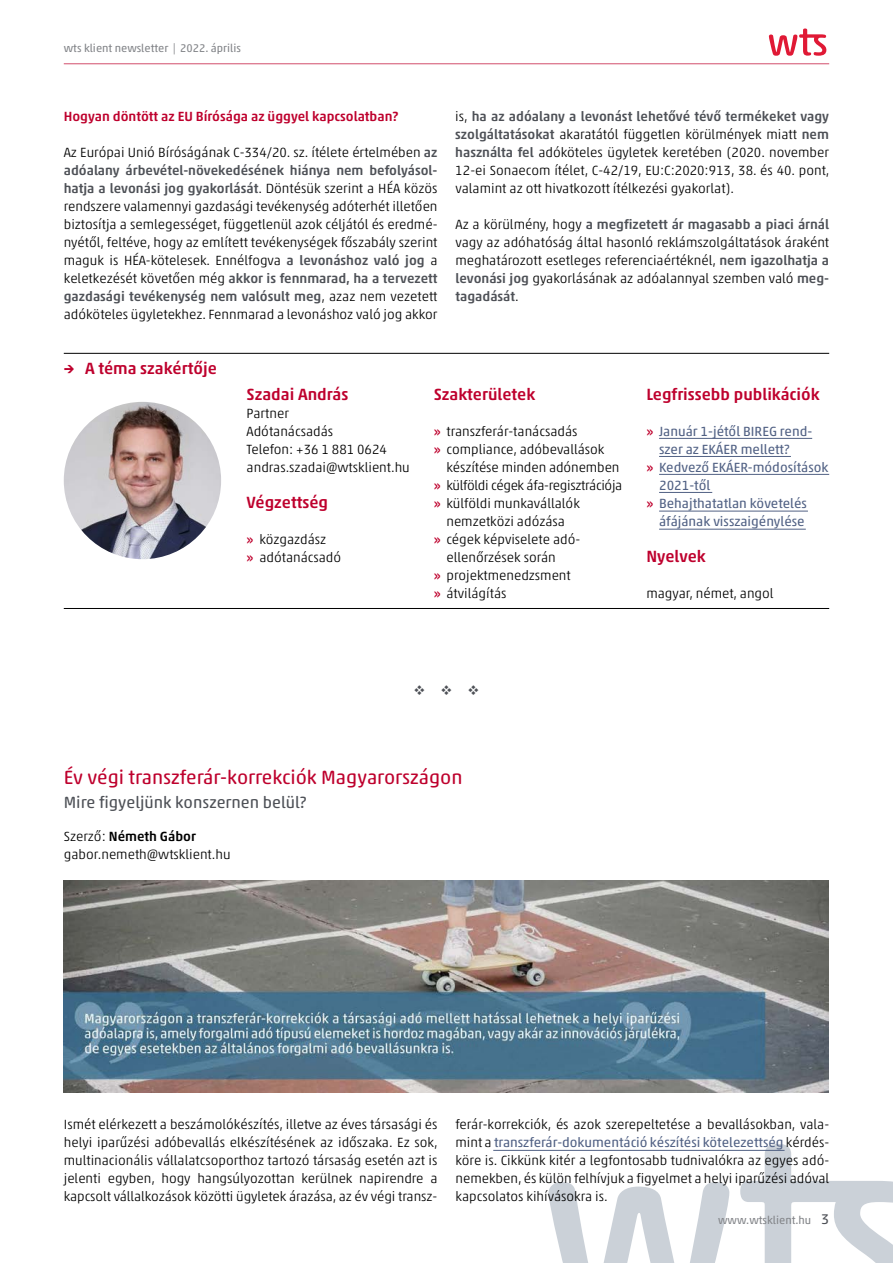
<style>
.page{position:relative;width:893px;height:1263px;background:#fff}
.page>*{position:absolute;margin:0;border:0;box-sizing:border-box;transform-origin:0 0}
.t1{font:19.5px "Akko Rounded Pro";color:#be002d}
.t2{font:500 16.5px "Akko Pro";color:#be002d}
.t3{font:16.5px "Akko Rounded Pro";color:#4e5157}
.t4{font:300 13.5px/18px "Akko Pro";color:#000;text-align:justify}
.t5{font:13.5px "Akko Pro";color:#516184}
.t6{font:500 13.5px "Akko Pro";color:#be002d}
.t7{font:300 13.5px "Akko Pro";letter-spacing:-.02em;color:#000}
.t8{font:13.5px "Wingdings";color:#4e5157}
.t9{font:11.25px "Akko Pro";color:#838589}
.s1{font-weight:500;color:#4e5157}
.s2{font-weight:500;color:#be002d}
.s3{font-weight:500}
.s4{font-weight:400;color:#516184}
.s5{font-size:14.25px;color:#4e5157}
</style>
<div class="page">
<svg style="left:549px;top:1182px;width:180px;height:81px"></svg>
<svg style="left:740px;top:1144px;width:153px;height:119px"></svg>
<hr style="left:64px;top:64px;width:765px;height:1px;background:#d24d6c">
<svg style="left:769px;top:29px;width:57px;height:27px"></svg>
<hr style="left:64px;top:353px;width:765px;height:1px;background:#000">
<hr style="left:64px;top:608px;width:765px;height:1px;background:#000">
<hr style="left:659px;top:511px;width:149px;height:1px;background:#516184">
<hr style="left:659px;top:529px;width:147px;height:1px;background:#516184">
<hr style="left:659px;top:438px;width:153px;height:1px;background:#516184">
<hr style="left:659px;top:456px;width:132px;height:1px;background:#516184">
<hr style="left:659px;top:474px;width:170px;height:1px;background:#516184">
<hr style="left:659px;top:492px;width:53px;height:1px;background:#516184">
<img style="left:64px;top:402px;width:157px;height:157px;border-radius:79px">
<img style="left:64px;top:880px;width:765px;height:213px">
<hr style="left:493px;top:1150px;width:291px;height:1px;background:#516184">
<p class="t9" style="left:64px;top:42px;width:179px">wts klient newsletter | 2022. április</p>
<p class="t6" style="left:64px;top:108px;width:336px">Hogyan döntött az EU Bírósága az üggyel kapcsolatban?</p>
<p class="t4" style="left:64px;top:143px;width:375px">Az Európai Unió Bíróságának C-334/20. sz. ítélete értelmében <span class="s1">az adóalany árbevétel-növekedésének hiánya nem befolyásol&shy;hatja a levonási jog gyakorlását</span>. Döntésük szerint a HÉA közös rendszere valamennyi gazdasági tevékenység adóterhét illetően biztosítja a semlegességet, függetlenül azok céljától és eredmé&shy;nyétől, feltéve, hogy az említett tevékenységek főszabály szerint maguk is HÉA-kötelesek. Ennélfogva <span class="s1">a levonáshoz való jog</span> a keletkezését követően még <span class="s1">akkor is fennmarad, ha a tervezett gazdasági tevékenység nem valósult meg</span>, azaz nem vezetett adóköteles ügyletekhez. Fennmarad a levonáshoz való jog akkor</p>
<p class="t2" style="left:64px;top:358px;width:155px">→ A téma szakértője</p>
<p class="t4" style="left:455px;top:107px;width:376px">is, <span class="s1">ha az adóalany a levonást lehetővé tévő termékeket vagy szolgáltatásokat</span> akaratától független körülmények miatt <span class="s1">nem használta fel</span> adóköteles ügyletek keretében (2020. november 12-ei Sonaecom ítélet, C-42/19, EU:C:2020:913, 38. és 40. pont, valamint az ott hivatkozott ítélkezési gyakorlat).</p>
<p class="t4" style="left:455px;top:215px;width:375px">Az a körülmény, hogy <span class="s1">a megfizetett ár magasabb a piaci árnál </span>vagy az adóhatóság által hasonló reklámszolgáltatások áraként meghatározott esetleges referenciaértéknél, <span class="s1">nem igazolhatja a levonási jog</span> gyakorlásának az adóalannyal szemben való <span class="s1">meg&shy;tagadását</span>.</p>
<p class="t2" style="left:247px;top:384px;width:103px">Szadai András</p>
<p class="t4" style="left:247px;top:404px;width:165px;text-align:left">Partner<br>Adótanácsadás<br>Telefon: +36 1 881 0624 andras.szadai@wtsklient.hu</p>
<p class="t2" style="left:247px;top:492px;width:83px">Végzettség</p>
<p class="t4" style="left:247px;top:530px;width:96px"><span class="s2">»</span> közgazdász<br><span class="s2">»</span> adótanácsadó</p>
<p class="t2" style="left:434px;top:384px;width:103px">Szakterületek</p>
<p class="t4" style="left:434px;top:422px;width:145px"><span class="s2">»</span> transzferár-tanácsadás</p>
<p class="t4" style="left:434px;top:440px;width:172px"><span class="s2">»</span> compliance, adóbevallások</p>
<p class="t4" style="left:446px;top:458px;width:175px">készítése minden adónemben</p>
<p class="t7" style="left:434px;top:477px;width:190px"><span class="s2">»</span> külföldi cégek áfa-regisztrációja</p>
<p class="t4" style="left:434px;top:494px;width:148px"><span class="s2">»</span> külföldi munkavállalók</p>
<p class="t4" style="left:446px;top:512px;width:120px">nemzetközi adózása</p>
<p class="t4" style="left:434px;top:530px;width:148px"><span class="s2">»</span> cégek képviselete adó-</p>
<p class="t4" style="left:446px;top:548px;width:111px">ellenőrzések során</p>
<p class="t4" style="left:434px;top:566px;width:139px"><span class="s2">»</span> projektmenedzsment</p>
<p class="t4" style="left:434px;top:584px;width:74px"><span class="s2">»</span> átvilágítás</p>
<p class="t2" style="left:646px;top:384px;width:175px">Legfrissebb publikációk</p>
<p class="t5" style="left:646px;top:423px;width:167px"><span class="s2">»</span> Január 1-jétől BIREG rend-</p>
<p class="t5" style="left:659px;top:441px;width:132px">szer az EKÁER mellett?</p>
<p class="t5" style="left:646px;top:459px;width:184px"><span class="s2">»</span> Kedvező EKÁER-módosítások</p>
<p class="t5" style="left:659px;top:477px;width:53px">2021-től</p>
<p class="t5" style="left:646px;top:495px;width:162px"><span class="s2">»</span> Behajthatatlan követelés</p>
<p class="t5" style="left:659px;top:513px;width:147px">áfájának visszaigénylése</p>
<p class="t2" style="left:646px;top:546px;width:61px">Nyelvek</p>
<p class="t4" style="left:646px;top:584px;width:129px">magyar, német, angol</p>
<p class="t8" style="left:414px;top:682px;width:67px">❖ ❖ ❖</p>
<h1 class="t1" style="left:64px;top:765px;width:400px">Év végi transzferár-korrekciók Magyarországon</h1>
<p class="t3" style="left:64px;top:792px;width:244px">Mire figyeljünk konszernen belül?</p>
<p class="t4" style="left:64px;top:827px;width:168px">Szerző: <span class="s3">Németh Gábor </span>gabor.nemeth@wtsklient.hu</p>
<p class="t4" style="left:64px;top:1115px;width:375px">Ismét elérkezett a beszámolókészítés, illetve az éves társasági és helyi iparűzési adóbevallás elkészítésének az időszaka. Ez sok, multinacionális vállalatcsoporthoz tartozó társaság esetén azt is jelenti egyben, hogy hangsúlyozottan kerülnek napirendre a kapcsolt vállalkozások közötti ügyletek árazása, az év végi transz-</p>
<p class="t4" style="left:455px;top:1115px;width:375px">ferár-korrekciók, és azok szerepeltetése a bevallásokban, vala&shy;mint a <span class="s4">transzferár-dokumentáció készítési kötelezettség</span> kérdés&shy;köre is. Cikkünk kitér a legfontosabb tudnivalókra az egyes adó&shy;nemekben, és külön felhívjuk a figyelmet a helyi iparűzési adóval kapcsolatos kihívásokra is.</p>
<p class="t9" style="left:718px;top:1213px;width:113px">www.wtsklient.hu <span class="s5">3</span></p>
</div>
